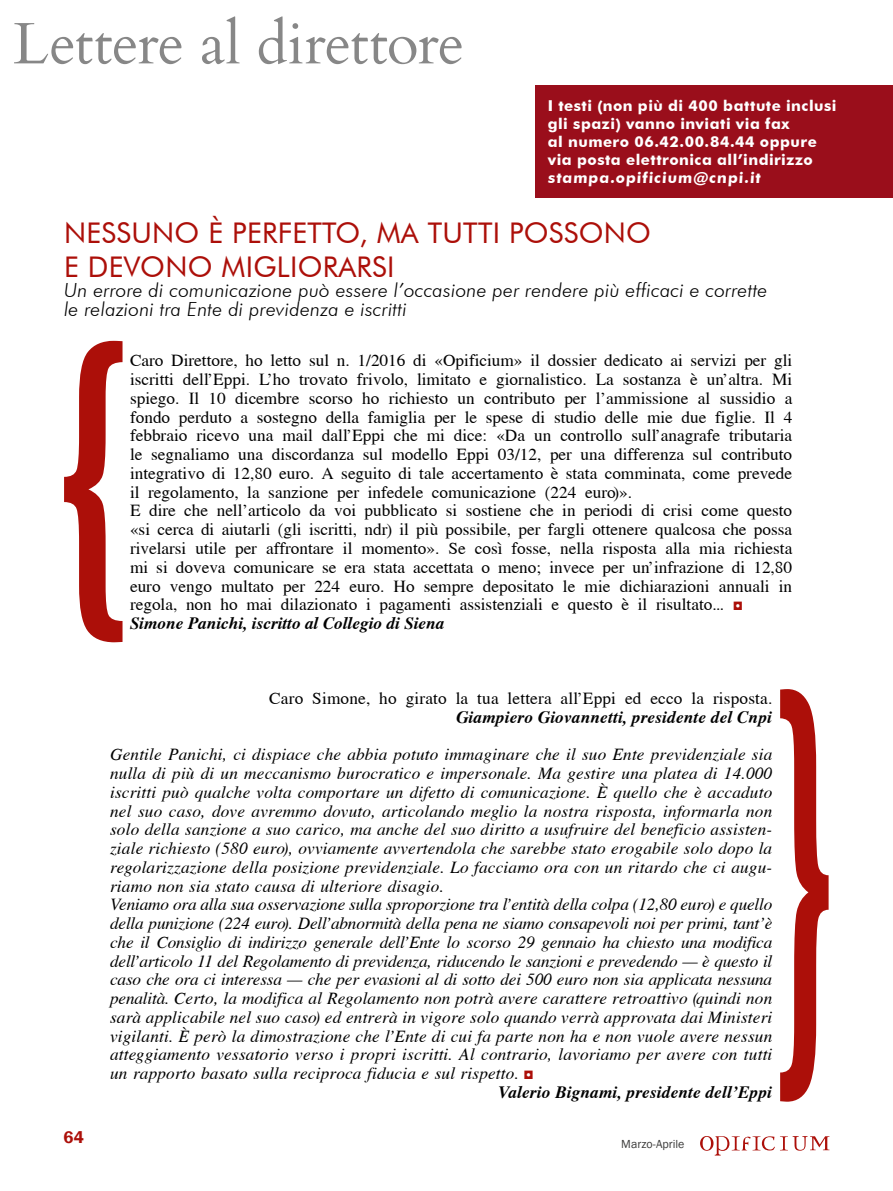
<style>
.page{position:relative;width:893px;height:1191px;background:#fff}
.page>*{position:absolute;margin:0;border:0;box-sizing:border-box;transform-origin:0 0}
.t1{font:58.5px "Cardo";letter-spacing:-.015em;color:#878787}
.t2{font:28.5px/34.5px "Futura BT";letter-spacing:.01em;color:#ac0f09}
.t3{font:italic 300 19.5px/19.5px "Futura BT";letter-spacing:.01em;color:#000}
.t4{font:17.25px/18.8px "Cardiff";color:#000}
.t5{font:italic 17.25px "Cardiff";letter-spacing:.01em;color:#000}
.t6{font:italic 17.25px "Cardiff";letter-spacing:-.01em;color:#000}
.t7{font:italic 700 17.25px "Cardiff";letter-spacing:.01em;color:#000}
.t8{font:600 17.25px "Franklin Gothic";color:#ac0f09}
.t9{font:700 15px/18px "Futura BT";letter-spacing:.03em;color:#fff}
.t10{font:12px "Franklin Gothic";color:#3c3c3b}
.s1{font-family:"Franklin Gothic";font-weight:500;color:#ac0f09}
.s2{font-weight:700;font-style:italic}
.s3{font-family:"Franklin Gothic";font-weight:500;font-style:normal;color:#ac0f09}
</style>
<div class="page">
<svg style="left:700px;top:1136px;width:129px;height:19px"></svg>
<svg style="left:64px;top:341px;width:59px;height:301px"></svg>
<svg style="left:780px;top:689px;width:49px;height:412px"></svg>
<div style="left:535px;top:85px;width:358px;height:113px;background:#9a0e1b"></div>
<h1 class="t1" style="left:13px;top:-3px;width:453px">Lettere al direttore</h1>
<p class="t9" style="left:548px;top:97px;width:290px">I testi (non più di 400 battute inclusi gli spazi) vanno inviati via fax<br>al numero 06.42.00.84.44 oppure via posta elettronica all’indirizzo stampa.opificium@cnpi.it</p>
<h2 class="t2" style="left:64px;top:215px;width:588px">NESSUNO È PERFETTO, MA TUTTI POSSONO<br>E DEVONO MIGLIORARSI</h2>
<p class="t3" style="left:64px;top:280px;width:705px">Un errore di comunicazione può essere l’occasione per rendere più efficaci e corrette le relazioni tra Ente di previdenza e iscritti</p>
<p class="t4" style="left:130px;top:351px;width:664px">Caro Direttore, ho letto sul n. 1/2016 di «Opificium» il dossier dedicato ai servizi per gli iscritti dell’Eppi. L’ho trovato frivolo, limitato e giornalistico. La sostanza è un’altra. Mi spiego. Il 10 dicembre scorso ho richiesto un contributo per l'ammissione al sussidio a fondo perduto a sostegno della famiglia per le spese di studio delle mie due figlie. Il 4 febbraio ricevo una mail dall’Eppi che mi dice: «Da un controllo sull’anagrafe tributaria le segnaliamo una discordanza sul modello Eppi 03/12, per una differenza sul contributo integrativo di 12,80 euro. A seguito di tale accertamento è stata comminata, come prevede il regolamento, la sanzione per infedele comunicazione (224 euro)».<br>E dire che nell'articolo da voi pubblicato si sostiene che in periodi di crisi come questo «si cerca di aiutarli (gli iscritti, ndr) il più possibile, per fargli ottenere qualcosa che possa rivelarsi utile per affrontare il momento». Se così fosse, nella risposta alla mia richiesta mi si doveva comunicare se era stata accettata o meno; invece per un’infrazione di 12,80 euro vengo multato per 224 euro. Ho sempre depositato le mie dichiarazioni annuali in regola, non ho mai dilazionato i pagamenti assistenziali e questo è il risultato... <span class="s1">◘ </span><span class="s2">Simone Panichi, iscritto al Collegio di Siena</span></p>
<p class="t8" style="left:64px;top:1126px;width:22px">64</p>
<p class="t4" style="left:269px;top:689px;width:505px">Caro Simone, ho girato la tua lettera all’Eppi ed ecco la risposta.</p>
<p class="t7" style="left:456px;top:707px;width:317px">Giampiero Giovannetti, presidente del Cnpi</p>
<p class="t5" style="left:110px;top:745px;width:664px">Gentile Panichi, ci dispiace che abbia potuto immaginare che il suo Ente previdenziale sia</p>
<p class="t5" style="left:110px;top:764px;width:664px">nulla di più di un meccanismo burocratico e impersonale. Ma gestire una platea di 14.000</p>
<p class="t5" style="left:110px;top:782px;width:664px">iscritti può qualche volta comportare un difetto di comunicazione. È quello che è accaduto</p>
<p class="t5" style="left:110px;top:801px;width:664px">nel suo caso, dove avremmo dovuto, articolando meglio la nostra risposta, informarla non</p>
<p class="t5" style="left:110px;top:820px;width:664px">solo della sanzione a suo carico, ma anche del suo diritto a usufruire del beneficio assisten-</p>
<p class="t5" style="left:110px;top:839px;width:664px">ziale richiesto (580 euro), ovviamente avvertendola che sarebbe stato erogabile solo dopo la</p>
<p class="t5" style="left:110px;top:857px;width:664px">regolarizzazione della posizione previdenziale. Lo facciamo ora con un ritardo che ci augu-</p>
<p class="t5" style="left:110px;top:876px;width:335px">riamo non sia stato causa di ulteriore disagio.</p>
<p class="t6" style="left:110px;top:895px;width:664px">Veniamo ora alla sua osservazione sulla sproporzione tra l’entità della colpa (12,80 euro) e quello</p>
<p class="t6" style="left:110px;top:914px;width:664px">della punizione (224 euro). Dell’abnormità della pena ne siamo consapevoli noi per primi, tant’è</p>
<p class="t6" style="left:110px;top:932px;width:664px">che il Consiglio di indirizzo generale dell’Ente lo scorso 29 gennaio ha chiesto una modifica</p>
<p class="t6" style="left:110px;top:951px;width:664px">dell’articolo 11 del Regolamento di previdenza, riducendo le sanzioni e prevedendo – è questo il</p>
<p class="t6" style="left:110px;top:970px;width:664px">caso che ora ci interessa – che per evasioni al di sotto dei 500 euro non sia applicata nessuna</p>
<p class="t5" style="left:110px;top:989px;width:664px">penalità. Certo, la modifica al Regolamento non potrà avere carattere retroattivo (quindi non</p>
<p class="t5" style="left:110px;top:1007px;width:664px">sarà applicabile nel suo caso) ed entrerà in vigore solo quando verrà approvata dai Ministeri</p>
<p class="t5" style="left:110px;top:1026px;width:664px">vigilanti. È però la dimostrazione che l’Ente di cui fa parte non ha e non vuole avere nessun</p>
<p class="t5" style="left:110px;top:1045px;width:664px">atteggiamento vessatorio verso i propri iscritti. Al contrario, lavoriamo per avere con tutti</p>
<p class="t5" style="left:110px;top:1064px;width:425px">un rapporto basato sulla reciproca fiducia e sul rispetto. <span class="s3">◘</span></p>
<p class="t7" style="left:498px;top:1082px;width:276px">Valerio Bignami, presidente dell'Eppi</p>
<p class="t10" style="left:621px;top:1136px;width:65px">Marzo-Aprile</p>
</div>
